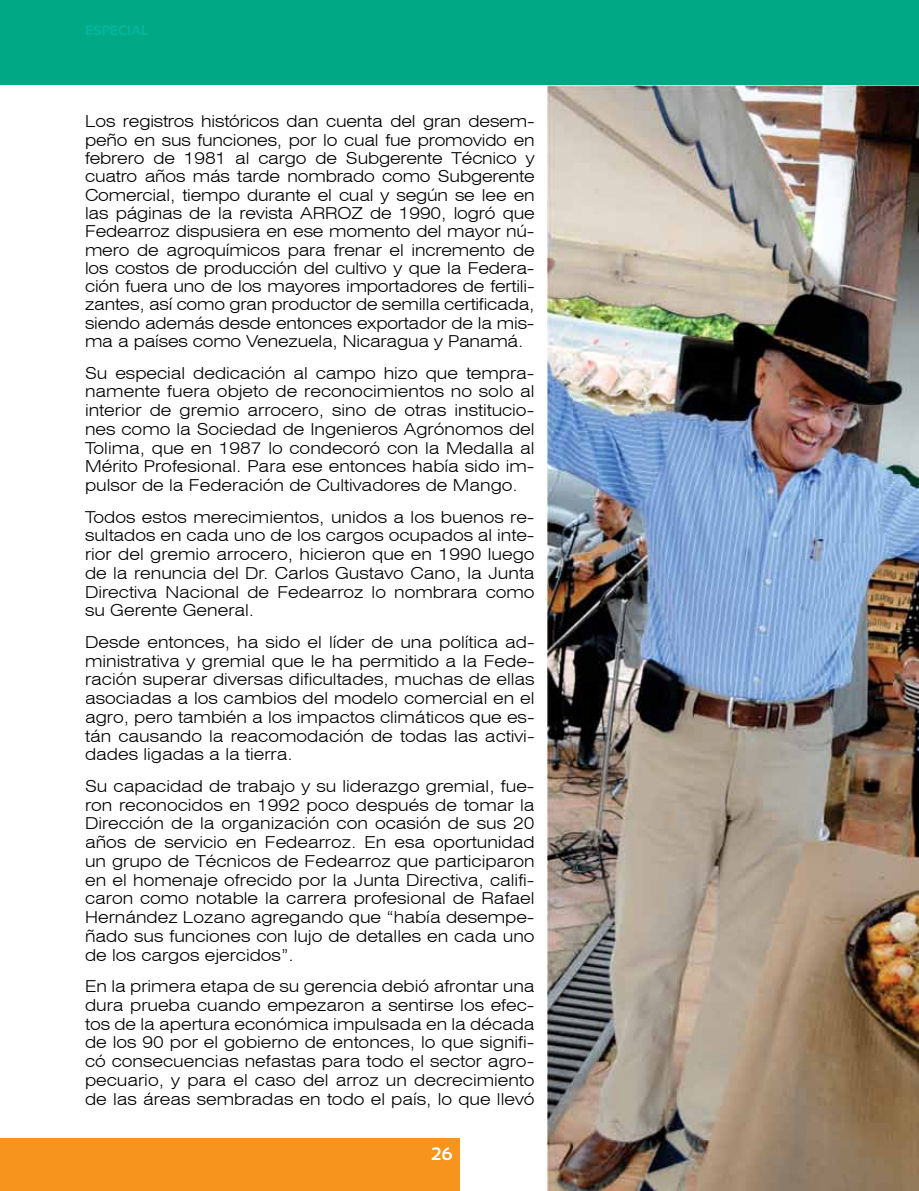
<style>
.page{position:relative;width:919px;height:1191px;background:#fff}
.page>*{position:absolute;margin:0;border:0;box-sizing:border-box;transform-origin:0 0}
.t1{font:700 18px "Sansation";color:#fff}
.t2{font:300 expanded 16.5px/18.8px "Swiss 721 BT";color:#000;text-align:justify}
.t3{font:700 13.5px "Sansation";color:#04b89f}
</style>
<div class="page">
<div style="left:0;top:0;width:918px;height:85px;background:#00a886"></div>
<div style="left:0;top:1138px;width:459px;height:53px;background:#f7941e"></div>
<img style="left:547px;top:85px;width:371px;height:1106px">
<p class="t3" style="left:85px;top:22px;width:65px">ESPECIAL</p>
<p class="t2" style="left:85px;top:112px;width:451px;line-height:18.3px">Los registros históricos dan cuenta del gran desem&shy;peño en sus funciones, por lo cual fue promovido en febrero de 1981 al cargo de Subgerente Técnico y cuatro años más tarde nombrado como Subgerente Comercial, tiempo durante el cual y según se lee en las páginas de la revista ARROZ de 1990, logró que Fedearroz dispusiera en ese momento del mayor nú&shy;mero de agroquímicos para frenar el incremento de los costos de producción del cultivo y que la Federa&shy;ción fuera uno de los mayores importadores de fertili&shy;zantes, así como gran productor de semilla certificada, siendo además desde entonces exportador de la mis&shy;ma a países como Venezuela, Nicaragua y Panamá.</p>
<p class="t2" style="left:85px;top:363px;width:451px">Su especial dedicación al campo hizo que tempra&shy;namente fuera objeto de reconocimientos no solo al interior de gremio arrocero, sino de otras institucio&shy;nes como la Sociedad de Ingenieros Agrónomos del Tolima, que en 1987 lo condecoró con la Medalla al Mérito Profesional. Para ese entonces había sido im&shy;pulsor de la Federación de Cultivadores de Mango.</p>
<p class="t2" style="left:85px;top:507px;width:451px">Todos estos merecimientos, unidos a los buenos re&shy;sultados en cada uno de los cargos ocupados al inte&shy;rior del gremio arrocero, hicieron que en 1990 luego de la renuncia del Dr. Carlos Gustavo Cano, la Junta Directiva Nacional de Fedearroz lo nombrara como su Gerente General.</p>
<p class="t2" style="left:85px;top:632px;width:451px">Desde entonces, ha sido el líder de una política ad&shy;ministrativa y gremial que le ha permitido a la Fede&shy;ración superar diversas dificultades, muchas de ellas asociadas a los cambios del modelo comercial en el agro, pero también a los impactos climáticos que es&shy;tán causando la reacomodación de todas las activi&shy;dades ligadas a la tierra.</p>
<p class="t2" style="left:85px;top:776px;width:451px">Su capacidad de trabajo y su liderazgo gremial, fue&shy;ron reconocidos en 1992 poco después de tomar la Dirección de la organización con ocasión de sus 20 años de servicio en Fedearroz. En esa oportunidad un grupo de Técnicos de Fedearroz que participaron en el homenaje ofrecido por la Junta Directiva, califi&shy;caron como notable la carrera profesional de Rafael Hernández Lozano agregando que “había desempe&shy;ñado sus funciones con lujo de detalles en cada uno de los cargos ejercidos”.</p>
<p class="t2" style="left:85px;top:977px;width:451px">En la primera etapa de su gerencia debió afrontar una dura prueba cuando empezaron a sentirse los efec&shy;tos de la apertura económica impulsada en la década de los 90 por el gobierno de entonces, lo que signifi&shy;có consecuencias nefastas para todo el sector agro&shy;pecuario, y para el caso del arroz un decrecimiento de las áreas sembradas en todo el país, lo que llevó</p>
<p class="t1" style="left:431px;top:1143px;width:23px">26</p>
</div>
